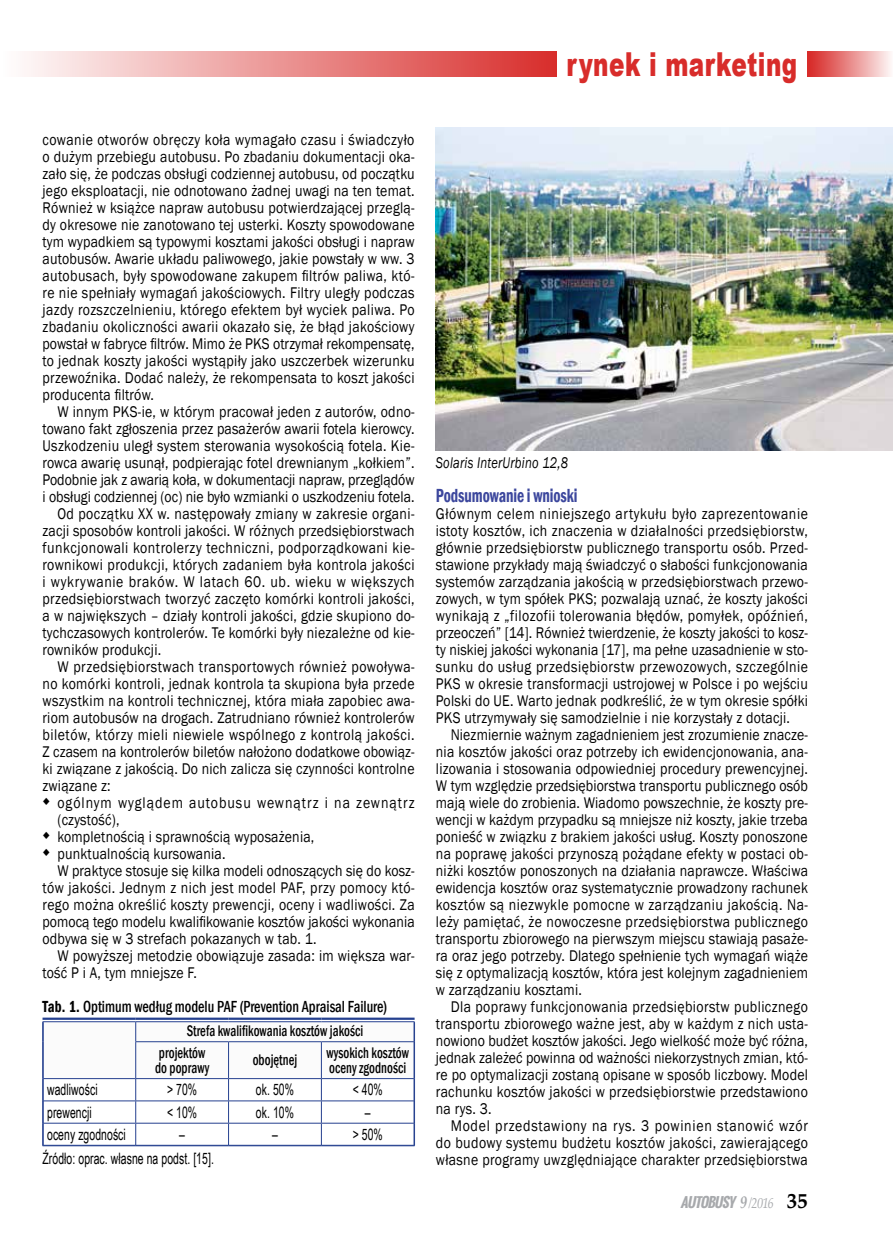
<style>
.page{position:relative;width:893px;height:1251px;background:#fff}
.page>*{position:absolute;margin:0;border:0;box-sizing:border-box;transform-origin:0 0}
.t1{font:900 33px "Arial";letter-spacing:.02em;color:#d82c2a;scale:.7 1}
.t2{font:600 condensed 19.5px "Franklin Gothic";letter-spacing:-.005em;color:#3c479d;scale:.8 1}
.t3{font:500 condensed 16.5px "Franklin Gothic";color:#000;scale:.87 1}
.t4{font:15.9px/17px "Franklin Gothic";letter-spacing:.015em;color:#000;text-align:justify;scale:.87 1}
.t5{font:15.9px "Franklin Gothic";letter-spacing:.035em;color:#000;scale:.87 1}
.t6{font:15.9px/17px "Franklin Gothic";letter-spacing:.07em;color:#000;scale:.87 1}
.t7{font:15.9px "Franklin Gothic";letter-spacing:.04em;color:#000;scale:.87 1}
.t8{font:15.9px "Franklin Gothic";letter-spacing:.045em;color:#000;scale:.87 1}
.t9{font:italic 15.9px "Franklin Gothic";letter-spacing:.02em;color:#000;scale:.79 1}
.t10{font:15.75px "Arial Narrow";letter-spacing:.005em;color:#000;scale:.81 1}
.t11{font:500 condensed 15.75px/21.9px "Franklin Gothic";letter-spacing:.005em;color:#000;scale:.81 1}
.t12{font:italic 700 13.5px "Oswald";color:#a7a9ac}
.s1{font-weight:600}
.s2{font-family:"Palatino Linotype";font-size:17.1px}
.s3{font-family:"Palatino Linotype";font-weight:400;font-size:14.85px}
.s4{font-family:"Palatino Linotype";font-style:normal;font-size:21px;color:#000}
</style>
<div class="page">
<div style="left:0;top:51px;width:556px;height:26px;background:linear-gradient(to right,#fff,#d82e2c)"></div>
<div style="left:808px;top:51px;width:85px;height:26px;background:linear-gradient(to right,#d62422,#fdf7f7)"></div>
<img style="left:436px;top:128px;width:457px;height:322px">
<hr style="left:43px;top:1145px;width:93px;height:1px;background:#25408f">
<hr style="left:136px;top:1145px;width:93px;height:1px;background:#25408f">
<hr style="left:229px;top:1145px;width:92px;height:1px;background:#25408f">
<hr style="left:321px;top:1145px;width:94px;height:1px;background:#25408f">
<svg style="left:42px;top:1019px;width:373px;height:126px"></svg>
<hr style="left:43px;top:1017px;width:93px;height:2px;background:#25408f">
<hr style="left:43px;top:1021px;width:93px;height:1px;background:#25408f">
<hr style="left:136px;top:1017px;width:93px;height:2px;background:#25408f">
<hr style="left:136px;top:1021px;width:93px;height:1px;background:#25408f">
<hr style="left:229px;top:1017px;width:92px;height:2px;background:#25408f">
<hr style="left:229px;top:1021px;width:92px;height:1px;background:#25408f">
<hr style="left:321px;top:1017px;width:94px;height:2px;background:#25408f">
<hr style="left:321px;top:1021px;width:94px;height:1px;background:#25408f">
<p class="t4" style="left:43px;top:131px;width:429px">cowanie otworów obręczy koła wymagało czasu i świadczyło o dużym przebiegu autobusu. Po zbadaniu dokumentacji oka&shy;zało się, że podczas obsługi codziennej autobusu, od początku jego eksploatacji, nie odnotowano żadnej uwagi na ten temat.<br>Również w książce napraw autobusu potwierdzającej przeglą&shy;dy okresowe nie zanotowano tej usterki. Koszty spowodowane tym wypadkiem są typowymi kosztami jakości obsługi i napraw autobusów. Awarie układu paliwowego, jakie powstały w ww. 3 autobusach, były spowodowane zakupem filtrów paliwa, któ&shy;re nie spełniały wymagań jakościowych. Filtry uległy podczas jazdy rozszczelnieniu, którego efektem był wyciek paliwa. Po zbadaniu okoliczności awarii okazało się, że błąd jakościowy powstał w fabryce filtrów. Mimo że PKS otrzymał rekompensatę, to jednak koszty jakości wystąpiły jako uszczerbek wizerunku przewoźnika. Dodać należy, że rekompensata to koszt jakości producenta filtrów.</p>
<p class="t4" style="left:57px;top:403px;width:412px">W innym PKS-ie, w którym pracował jeden z autorów, odno-</p>
<p class="t4" style="left:43px;top:420px;width:429px">towano fakt zgłoszenia przez pasażerów awarii fotela kierowcy.</p>
<p class="t4" style="left:43px;top:437px;width:429px">Uszkodzeniu uległ system sterowania wysokością fotela. Kie-</p>
<p class="t4" style="left:43px;top:454px;width:429px">rowca awarię usunął, podpierając fotel drewnianym „kołkiem”.</p>
<p class="t4" style="left:43px;top:471px;width:429px">Podobnie jak z awarią koła, w dokumentacji napraw, przeglądów</p>
<p class="t4" style="left:43px;top:488px;width:429px">i obsługi codziennej (oc) nie było wzmianki o uszkodzeniu fotela.</p>
<p class="t4" style="left:57px;top:505px;width:412px">Od początku XX w. następowały zmiany w zakresie organi-</p>
<p class="t4" style="left:43px;top:522px;width:429px">zacji sposobów kontroli jakości. W różnych przedsiębiorstwach</p>
<p class="t5" style="left:43px;top:537px;width:429px">funkcjonowali kontrolerzy techniczni, podporządkowani kie-</p>
<p class="t4" style="left:43px;top:556px;width:429px">rownikowi produkcji, których zadaniem była kontrola jakości</p>
<p class="t8" style="left:43px;top:571px;width:429px">i wykrywanie braków. W latach 60. ub. wieku w większych</p>
<p class="t4" style="left:43px;top:590px;width:429px">przedsiębiorstwach tworzyć zaczęto komórki kontroli jakości,</p>
<p class="t4" style="left:43px;top:607px;width:429px">a w największych – działy kontroli jakości, gdzie skupiono do-</p>
<p class="t4" style="left:43px;top:624px;width:429px">tychczasowych kontrolerów. Te komórki były niezależne od kie-</p>
<p class="t4" style="left:43px;top:641px;width:138px">rowników produkcji.</p>
<p class="t5" style="left:57px;top:656px;width:412px">W przedsiębiorstwach transportowych również powoływa-</p>
<p class="t4" style="left:43px;top:675px;width:429px">no komórki kontroli, jednak kontrola ta skupiona była przede</p>
<p class="t4" style="left:43px;top:692px;width:429px">wszystkim na kontroli technicznej, która miała zapobiec awa-</p>
<p class="t4" style="left:43px;top:709px;width:429px">riom autobusów na drogach. Zatrudniano również kontrolerów</p>
<p class="t7" style="left:43px;top:724px;width:429px">biletów, którzy mieli niewiele wspólnego z kontrolą jakości.</p>
<p class="t4" style="left:43px;top:743px;width:429px">Z czasem na kontrolerów biletów nałożono dodatkowe obowiąz-</p>
<p class="t4" style="left:43px;top:760px;width:429px">ki związane z jakością. Do nich zalicza się czynności kontrolne</p>
<p class="t4" style="left:43px;top:777px;width:80px">związane z:</p>
<p class="t6" style="left:57px;top:794px;width:412px;text-indent:-15px">○ ogólnym wyglądem autobusu wewnątrz i na zewnątrz (czystość),</p>
<p class="t4" style="left:43px;top:828px;width:314px">○ kompletnością i sprawnością wyposażenia,</p>
<p class="t4" style="left:43px;top:845px;width:212px">○ punktualnością kursowania.</p>
<p class="t4" style="left:57px;top:862px;width:412px">W praktyce stosuje się kilka modeli odnoszących się do kosz-</p>
<p class="t4" style="left:43px;top:879px;width:429px">tów jakości. Jednym z nich jest model PAF, przy pomocy któ-</p>
<p class="t4" style="left:43px;top:896px;width:429px">rego można określić koszty prewencji, oceny i wadliwości. Za</p>
<p class="t4" style="left:43px;top:913px;width:429px">pomocą tego modelu kwalifikowanie kosztów jakości wykonania</p>
<p class="t4" style="left:43px;top:930px;width:316px">odbywa się w 3 strefach pokazanych w tab. 1.</p>
<p class="t4" style="left:57px;top:947px;width:412px">W powyższej metodzie obowiązuje zasada: im większa war-</p>
<p class="t4" style="left:43px;top:964px;width:179px">tość P i A, tym mniejsze F.</p>
<p class="t3" style="left:43px;top:995px;width:398px"><span class="s1">Tab. 1.</span> Optimum według modelu PAF (Prevention Apraisal Failure)</p>
<p class="t11" style="left:159px;top:1019px;width:254px;text-indent:28px">Strefa kwalifikowania kosztów jakości projektów</p>
<p class="t11" style="left:155px;top:1056px;width:68px">do poprawy</p>
<p class="t11" style="left:253px;top:1048px;width:57px">obojętnej</p>
<p class="t11" style="left:327px;top:1044px;width:103px;line-height:15px">wysokich kosztów oceny zgodności</p>
<p class="t10" style="left:47px;top:1077px;width:64px">wadliwości</p>
<p class="t10" style="left:167px;top:1077px;width:39px">&gt; 70%</p>
<p class="t10" style="left:256px;top:1077px;width:49px">ok. 50%</p>
<p class="t10" style="left:353px;top:1077px;width:39px">&lt; 40%</p>
<p class="t10" style="left:47px;top:1100px;width:57px">prewencji</p>
<p class="t10" style="left:167px;top:1100px;width:39px">&lt; 10%</p>
<p class="t10" style="left:256px;top:1100px;width:49px">ok. 10%</p>
<p class="t10" style="left:365px;top:1100px;width:9px">–</p>
<p class="t10" style="left:47px;top:1122px;width:99px">oceny zgodności</p>
<p class="t10" style="left:179px;top:1122px;width:9px">–</p>
<p class="t10" style="left:272px;top:1122px;width:9px">–</p>
<p class="t10" style="left:353px;top:1122px;width:39px">&gt; 50%</p>
<p class="t10" style="left:42px;top:1147px;width:213px">Źródło: oprac. własne na podst. [15].</p>
<h1 class="t1" style="left:567px;top:40px;width:331px">rynek i marketing</h1>
<p class="t9" style="left:436px;top:452px;width:169px">Solaris InterUrbino 12,8</p>
<p class="t2" style="left:436px;top:482px;width:179px">Podsumowanie i wnioski</p>
<p class="t4" style="left:436px;top:505px;width:429px">Głównym celem niniejszego artykułu było zaprezentowanie istoty kosztów, ich znaczenia w działalności przedsiębiorstw, głównie przedsiębiorstw publicznego transportu osób. Przed&shy;stawione przykłady mają świadczyć o słabości funkcjonowania systemów zarządzania jakością w przedsiębiorstwach przewo&shy;zowych, w tym spółek PKS; pozwalają uznać, że koszty jakości wynikają z „filozofii tolerowania błędów, pomyłek, opóźnień, przeoczeń” [14]. Również twierdzenie, że koszty jakości to kosz&shy;ty niskiej jakości wykonania [17], ma pełne uzasadnienie w sto&shy;sunku do usług przedsiębiorstw przewozowych, szczególnie PKS w okresie transformacji ustrojowej w Polsce i po wejściu Polski do UE. Warto jednak podkreślić, że w tym okresie spółki PKS utrzymywały się samodzielnie i nie korzystały z dotacji.</p>
<p class="t4" style="left:436px;top:726px;width:429px;text-indent:15px">Niezmiernie ważnym zagadnieniem jest zrozumienie znacze&shy;nia kosztów jakości oraz potrzeby ich ewidencjonowania, ana&shy;lizowania i stosowania odpowiedniej procedury prewencyjnej.<br>W tym względzie przedsiębiorstwa transportu publicznego osób mają wiele do zrobienia. Wiadomo powszechnie, że koszty pre&shy;wencji w każdym przypadku są mniejsze niż koszty, jakie trzeba ponieść w związku z brakiem jakości usług. Koszty ponoszone na poprawę jakości przynoszą pożądane efekty w postaci ob&shy;niżki kosztów ponoszonych na działania naprawcze. Właściwa ewidencja kosztów oraz systematycznie prowadzony rachunek kosztów są niezwykle pomocne w zarządzaniu jakością. Na&shy;leży pamiętać, że nowoczesne przedsiębiorstwa publicznego transportu zbiorowego na pierwszym miejscu stawiają pasaże&shy;ra oraz jego potrzeby. Dlatego spełnienie tych wymagań wiąże się z optymalizacją kosztów, która jest kolejnym zagadnieniem w zarządzaniu kosztami.</p>
<p class="t4" style="left:436px;top:997px;width:429px;text-indent:15px">Dla poprawy funkcjonowania przedsiębiorstw publicznego transportu zbiorowego ważne jest, aby w każdym z nich usta&shy;nowiono budżet kosztów jakości. Jego wielkość może być różna, jednak zależeć powinna od ważności niekorzystnych zmian, któ&shy;re po optymalizacji zostaną opisane w sposób liczbowy. Model rachunku kosztów jakości w przedsiębiorstwie przedstawiono na rys. 3.</p>
<p class="t4" style="left:436px;top:1116px;width:429px;text-indent:15px">Model przedstawiony na rys. 3 powinien stanowić wzór do budowy systemu budżetu kosztów jakości, zawierającego własne programy uwzględniające charakter przedsiębiorstwa</p>
<p class="t12" style="left:681px;top:1191px;width:129px">AUTOBUSY <span class="s2">9</span> <span class="s3">/2016</span> <span class="s4">3 5</span></p>
</div>
